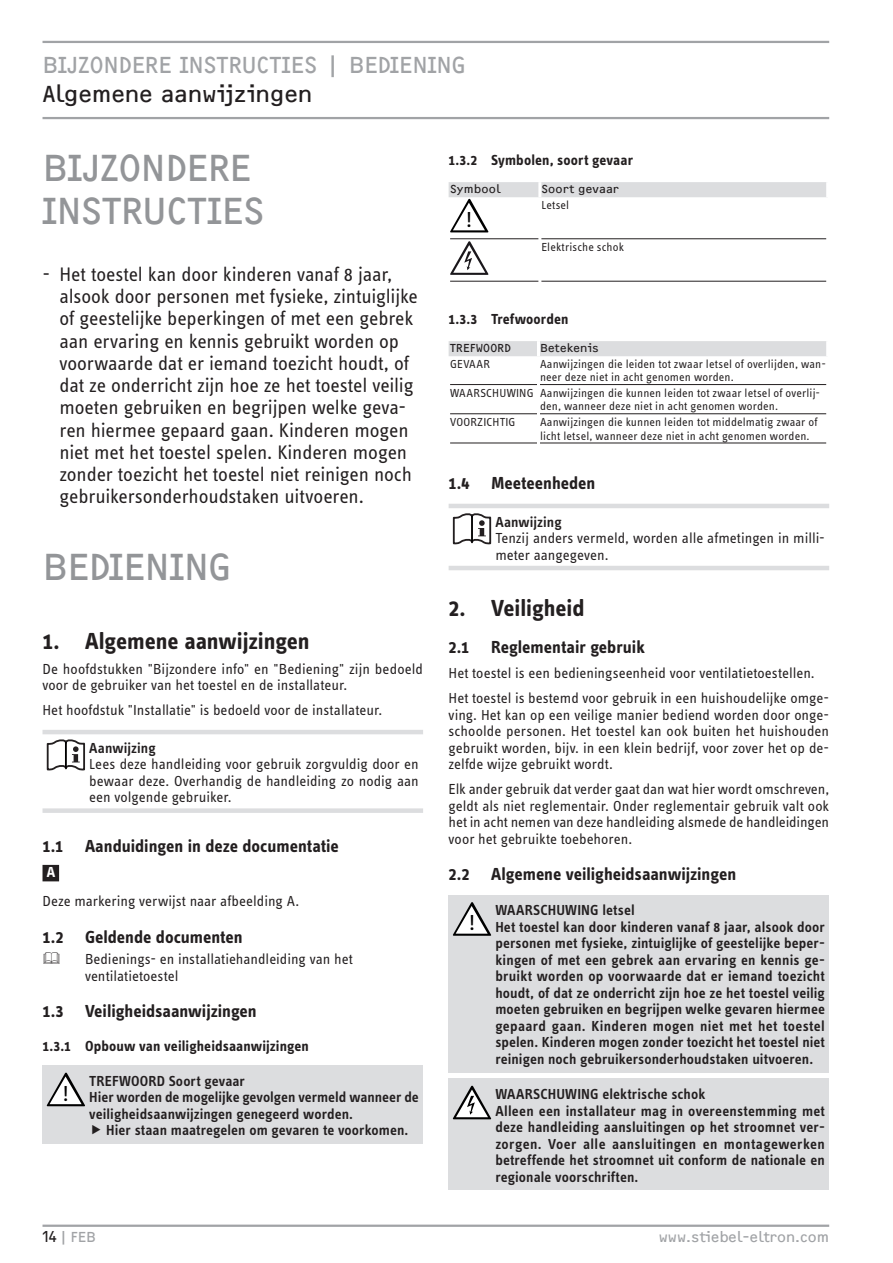
<style>
.page{position:relative;width:893px;height:1263px;background:#fff}
.page>*{position:absolute;margin:0;border:0;box-sizing:border-box;transform-origin:0 0}
.t1{font:39px/42.9px "F2 FOCR Bczyk Com";letter-spacing:-.025em;color:#939598}
.t2{font:700 24px "STE Info Text";color:#231f20}
.t3{font:24px "F2 FOCR Bczyk Com";letter-spacing:-.02em;color:#a1a3a6}
.t4{font:24px "F2 FOCR Bczyk Com";letter-spacing:-.005em;color:#231f20}
.t5{font:22.5px "STE Info Text";color:#000}
.t6{font:20.25px/22.2px "STE Info Text";letter-spacing:-.01em;color:#231f20}
.t7{font:700 18px "STE Info Text";color:#231f20}
.t8{font:15px/16.5px "STE Info Text";color:#231f20}
.t9{font:600 15px/16.5px "STE Info Text";letter-spacing:.005em;color:#231f20}
.t10{font:700 15px "STE Info Text";letter-spacing:.005em;color:#231f20}
.t11{font:15px "F2 FOCR Bczyk Com";color:#a1a3a6}
.t12{font:700 15px "STE Info Text";color:#fff}
.t13{font:12px/13.2px "STE Info Text";letter-spacing:.01em;color:#231f20}
.t14{font:12px "F2 FOCR Bczyk Com";letter-spacing:.015em;color:#231f20}
.s1{color:#231f20}
</style>
<div class="page">
<hr style="left:43px;top:1224px;width:786px;height:3px;background:#a1a3a6">
<hr style="left:43px;top:41px;width:786px;height:2px;background:#a1a3a6">
<hr style="left:43px;top:117px;width:786px;height:2px;background:#a1a3a6">
<div style="left:43px;top:865px;width:16px;height:16px;background:#231f20"></div>
<hr style="left:43px;top:730px;width:380px;height:4px;background:#dcdddf">
<div style="left:43px;top:808px;width:380px;height:5px;background:#dcdddf"></div>
<svg style="left:47px;top:739px;width:38px;height:31px"></svg>
<hr style="left:65px;top:742px;width:2px;height:25px;background:#000">
<div style="left:43px;top:1065px;width:380px;height:79px;background:#dcdddf"></div>
<svg style="left:47px;top:1073px;width:38px;height:33px"></svg>
<hr style="left:450px;top:238px;width:88px;height:1px;background:#231f20">
<hr style="left:541px;top:238px;width:285px;height:1px;background:#231f20">
<hr style="left:450px;top:281px;width:88px;height:1px;background:#231f20">
<hr style="left:541px;top:281px;width:285px;height:1px;background:#231f20">
<div style="left:449px;top:341px;width:377px;height:15px;background:#dcdddf"></div>
<hr style="left:537px;top:341px;width:3px;height:15px;background:#fff">
<hr style="left:450px;top:384px;width:87px;height:1px;background:#231f20">
<hr style="left:540px;top:384px;width:286px;height:1px;background:#231f20">
<hr style="left:450px;top:413px;width:87px;height:1px;background:#231f20">
<hr style="left:540px;top:413px;width:286px;height:1px;background:#231f20">
<hr style="left:450px;top:443px;width:87px;height:1px;background:#231f20">
<hr style="left:540px;top:443px;width:286px;height:1px;background:#231f20">
<hr style="left:449px;top:504px;width:380px;height:4px;background:#dcdddf">
<hr style="left:449px;top:566px;width:380px;height:4px;background:#dcdddf">
<svg style="left:453px;top:513px;width:38px;height:31px"></svg>
<hr style="left:471px;top:516px;width:2px;height:25px;background:#000">
<div style="left:449px;top:895px;width:380px;height:177px;background:#dcdddf"></div>
<svg style="left:453px;top:902px;width:38px;height:34px"></svg>
<div style="left:449px;top:1078px;width:380px;height:112px;background:#dcdddf"></div>
<svg style="left:453px;top:1086px;width:38px;height:33px"></svg>
<svg style="left:449px;top:182px;width:378px;height:50px"></svg>
<svg style="left:450px;top:241px;width:38px;height:34px"></svg>
<h2 class="t3" style="left:43px;top:51px;width:425px">BIJZONDERE INSTRUCTIES | BEDIENING</h2>
<h2 class="t4" style="left:43px;top:80px;width:271px">Algemene aanwijzingen</h2>
<h1 class="t1" style="left:43px;top:147px;width:223px">BIJZONDERE<br>INSTRUCTIES</h1>
<p class="t6" style="left:60px;top:263px;width:360px;text-indent:-17px">- Het toestel kan door kinderen vanaf 8 jaar, alsook door personen met fysieke, zintuiglijke of geestelijke beperkingen of met een gebrek aan ervaring en kennis gebruikt worden op voorwaarde dat er iemand toezicht houdt, of dat ze onderricht zijn hoe ze het toestel veilig moeten gebruiken en begrijpen welke geva&shy;ren hiermee gepaard gaan. Kinderen mogen niet met het toestel spelen. Kinderen mogen zonder toezicht het toestel niet reinigen noch gebruikersonderhoudstaken uitvoeren.</p>
<h1 class="t1" style="left:43px;top:545px;width:191px">BEDIENING</h1>
<h2 class="t2" style="left:43px;top:627px;width:269px">1. Algemene aanwijzingen</h2>
<p class="t8" style="left:43px;top:660px;width:382px">De hoofdstukken "Bijzondere info" en "Bediening" zijn bedoeld voor de gebruiker van het toestel en de installateur.</p>
<p class="t8" style="left:43px;top:702px;width:341px">Het hoofdstuk "Installatie" is bedoeld voor de installateur.</p>
<p class="t9" style="left:89px;top:739px;width:68px">Aanwijzing</p>
<p class="t8" style="left:89px;top:756px;width:331px;text-align:justify">Lees deze handleiding voor gebruik zorgvuldig door en bewaar deze. Overhandig de handleiding zo nodig aan een volgende gebruiker.</p>
<p class="t7" style="left:43px;top:836px;width:298px">1.1 Aanduidingen in deze documentatie</p>
<p class="t12" style="left:47px;top:863px;width:10px">A</p>
<p class="t8" style="left:43px;top:893px;width:258px">Deze markering verwijst naar afbeelding A.</p>
<p class="t7" style="left:43px;top:927px;width:202px">1.2 Geldende documenten</p>
<p class="t8" style="left:85px;top:951px;width:269px">Bedienings- en installatiehandleiding van het ventilatietoestel</p>
<p class="t7" style="left:43px;top:1001px;width:216px">1.3 Veiligheidsaanwijzingen</p>
<p class="t10" style="left:43px;top:1037px;width:268px">1.3.1 Opbouw van veiligheidsaanwijzingen</p>
<h3 class="t5" style="left:63px;top:1081px;width:8px">!</h3>
<p class="t9" style="left:89px;top:1073px;width:331px">TREFWOORD Soort gevaar<br>Hier worden de mogelijke gevolgen vermeld wanneer de veiligheidsaanwijzingen genegeerd worden.</p>
<p class="t9" style="left:106px;top:1122px;width:304px">Hier staan maatregelen om gevaren te voorkomen.</p>
<p class="t10" style="left:449px;top:151px;width:186px">1.3.2 Symbolen, soort gevaar</p>
<p class="t14" style="left:450px;top:182px;width:52px">Symbool</p>
<p class="t14" style="left:541px;top:182px;width:79px">Soort gevaar</p>
<p class="t13" style="left:541px;top:198px;width:29px">Letsel</p>
<p class="t13" style="left:541px;top:241px;width:84px">Elektrische schok</p>
<h3 class="t5" style="left:466px;top:207px;width:8px">!</h3>
<p class="t10" style="left:449px;top:310px;width:121px">1.3.3 Trefwoorden</p>
<p class="t14" style="left:450px;top:341px;width:62px">TREFWOORD</p>
<p class="t14" style="left:540px;top:341px;width:60px">Betekenis</p>
<p class="t13" style="left:450px;top:357px;width:41px">GEVAAR</p>
<p class="t13" style="left:540px;top:357px;width:287px">Aanwijzingen die leiden tot zwaar letsel of overlijden, wan&shy;neer deze niet in acht genomen worden.</p>
<p class="t13" style="left:540px;top:387px;width:282px;text-indent:-90px">WAARSCHUWING Aanwijzingen die kunnen leiden tot zwaar letsel of overlij&shy;den, wanneer deze niet in acht genomen worden.</p>
<p class="t13" style="left:450px;top:416px;width:67px">VOORZICHTIG</p>
<p class="t13" style="left:540px;top:416px;width:279px">Aanwijzingen die kunnen leiden tot middelmatig zwaar of licht letsel, wanneer deze niet in acht genomen worden.</p>
<p class="t7" style="left:449px;top:473px;width:148px">1.4 Meeteenheden</p>
<p class="t9" style="left:495px;top:513px;width:68px">Aanwijzing</p>
<p class="t8" style="left:495px;top:530px;width:331px">Tenzij anders vermeld, worden alle afmetingen in milli&shy;meter aangegeven.</p>
<h2 class="t2" style="left:449px;top:594px;width:137px">2. Veiligheid</h2>
<p class="t7" style="left:449px;top:636px;width:198px">2.1 Reglementair gebruik</p>
<p class="t8" style="left:449px;top:660px;width:382px;line-height:25px">Het toestel is een bedieningseenheid voor ventilatietoestellen.<br>Het toestel is bestemd voor gebruik in een huishoudelijke omge-</p>
<p class="t8" style="left:449px;top:706px;width:382px;text-align:justify">ving. Het kan op een veilige manier bediend worden door onge&shy;schoolde personen. Het toestel kan ook buiten het huishouden gebruikt worden, bijv. in een klein bedrijf, voor zover het op de&shy;zelfde wijze gebruikt wordt.</p>
<p class="t8" style="left:449px;top:781px;width:382px;text-align:justify">Elk ander gebruik dat verder gaat dan wat hier wordt omschreven, geldt als niet reglementair. Onder reglementair gebruik valt ook het in acht nemen van deze handleiding alsmede de handleidingen voor het gebruikte toebehoren.</p>
<p class="t7" style="left:449px;top:864px;width:289px">2.2 Algemene veiligheidsaanwijzingen</p>
<h3 class="t5" style="left:469px;top:910px;width:8px">!</h3>
<p class="t9" style="left:495px;top:902px;width:331px">WAARSCHUWING letsel<br>Het toestel kan door kinderen vanaf 8 jaar, alsook door personen met fysieke, zintuiglijke of geestelijke beper&shy;kingen of met een gebrek aan ervaring en kennis ge&shy;bruikt worden op voorwaarde dat er iemand toezicht houdt, of dat ze onderricht zijn hoe ze het toestel veilig moeten gebruiken en begrijpen welke gevaren hiermee gepaard gaan. Kinderen mogen niet met het toestel spelen. Kinderen mogen zonder toezicht het toestel niet reinigen noch gebruikersonderhoudstaken uitvoeren.</p>
<p class="t9" style="left:495px;top:1086px;width:331px">WAARSCHUWING elektrische schok<br>Alleen een installateur mag in overeenstemming met deze handleiding aansluitingen op het stroomnet ver&shy;zorgen. Voer alle aansluitingen en montagewerken betreffende het stroomnet uit conform de nationale en regionale voorschriften.</p>
<p class="t11" style="left:43px;top:1228px;width:55px"><span class="s1">14</span>|FEB</p>
<p class="t11" style="left:659px;top:1228px;width:172px">www.stiebel-eltron.com</p>
</div>
